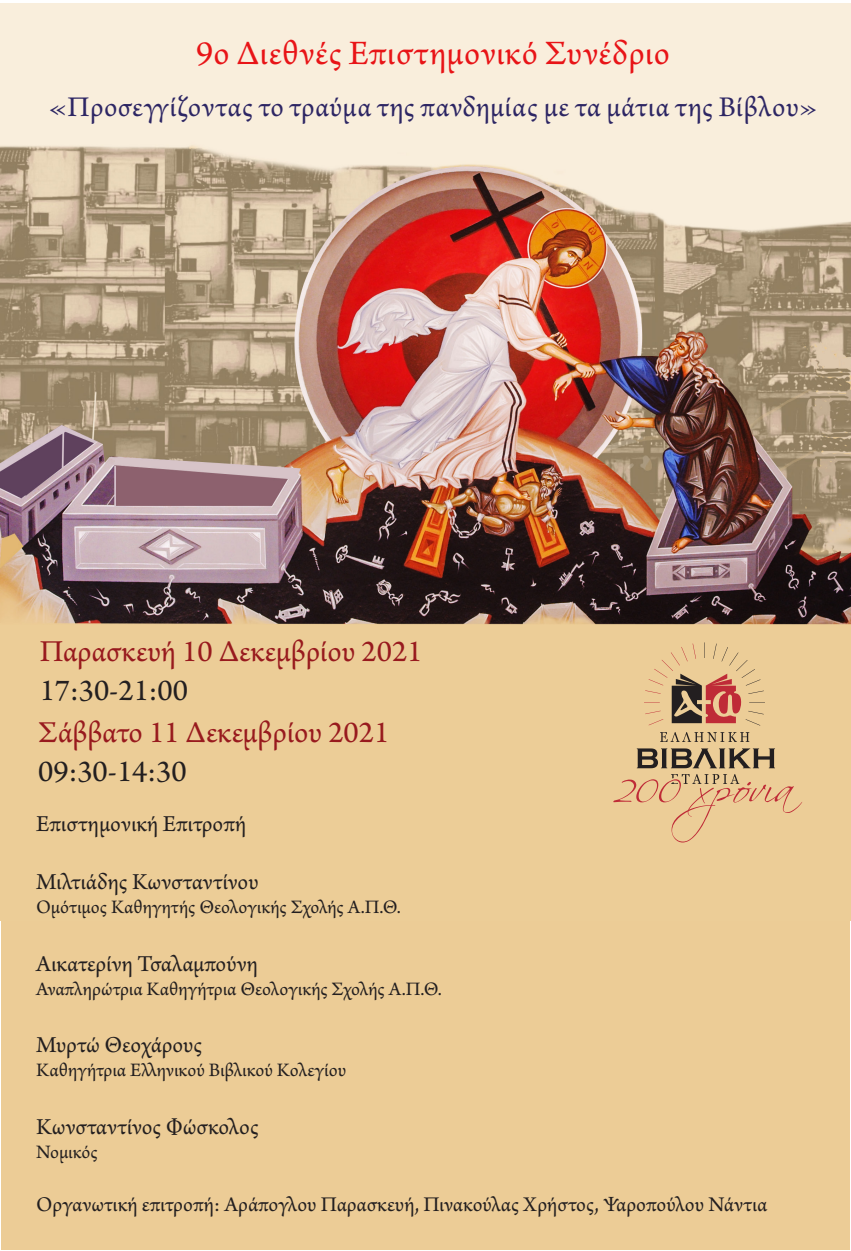
<style>
.page{position:relative;width:851px;height:1251px;background:#fff}
.page>*{position:absolute;margin:0;border:0;box-sizing:border-box;transform-origin:0 0}
.t1{font:36px "Arno Pro";letter-spacing:.015em;color:#e81417}
.t2{font:32px "Arno Pro";letter-spacing:-.005em;color:#981a1e}
.t3{font:32px "Arno Pro";color:#231f20}
.t4{font:30px "Arno Pro";letter-spacing:.02em;color:#2d2664}
.t5{font:24px "Arno Pro";letter-spacing:-.005em;color:#231f20}
.t6{font:22px "Arno Pro";letter-spacing:-.005em;color:#231f20}
.t7{font:20px "Arno Pro";letter-spacing:-.005em;color:#231f20}
</style>
<div class="page">
<div style="left:1px;top:798px;width:848px;height:451px;background:#eccc96"></div>
<img style="left:0;top:3px;width:850px;height:917px">
<svg style="left:613px;top:642px;width:189px;height:200px"></svg>
<p class="t1" style="left:196px;top:33px;width:475px">9ο Διεθνές Επιστημονικό Συνέδριο</p>
<p class="t4" style="left:48px;top:90px;width:771px">«Προσεγγίζοντας το τραύμα της πανδημίας με τα μάτια της Βίβλου»</p>
<p class="t2" style="left:40px;top:633px;width:384px">Παρασκευή 10 Δεκεμβρίου 2021</p>
<p class="t3" style="left:40px;top:671px;width:150px">17:30-21:00</p>
<p class="t2" style="left:38px;top:714px;width:352px">Σάββατο 11 Δεκεμβρίου 2021</p>
<p class="t3" style="left:38px;top:752px;width:150px">09:30-14:30</p>
<p class="t5" style="left:36px;top:810px;width:212px">Επιστημονική Επιτροπή</p>
<p class="t5" style="left:36px;top:867px;width:224px">Μιλτιάδης Κωνσταντίνου</p>
<p class="t7" style="left:36px;top:895px;width:366px">Ομότιμος Καθηγητής Θεολογικής Σχολής Α.Π.Θ.</p>
<p class="t5" style="left:36px;top:949px;width:223px">Αικατερίνη Τσαλαμπούνη</p>
<p class="t7" style="left:36px;top:977px;width:407px">Αναπληρώτρια Καθηγήτρια Θεολογικής Σχολής Α.Π.Θ.</p>
<p class="t5" style="left:36px;top:1031px;width:167px">Μυρτώ Θεοχάρους</p>
<p class="t7" style="left:36px;top:1058px;width:312px">Καθηγήτρια Ελληνικού Βιβλικού Κολεγίου</p>
<p class="t5" style="left:36px;top:1112px;width:224px">Κωνσταντίνος Φώσκολος</p>
<p class="t7" style="left:36px;top:1140px;width:63px">Νομικός</p>
<p class="t6" style="left:36px;top:1191px;width:732px">Οργανωτική επιτροπή: Αράπογλου Παρασκευή, Πινακούλας Χρήστος, Ψαροπούλου Νάντια</p>
</div>
